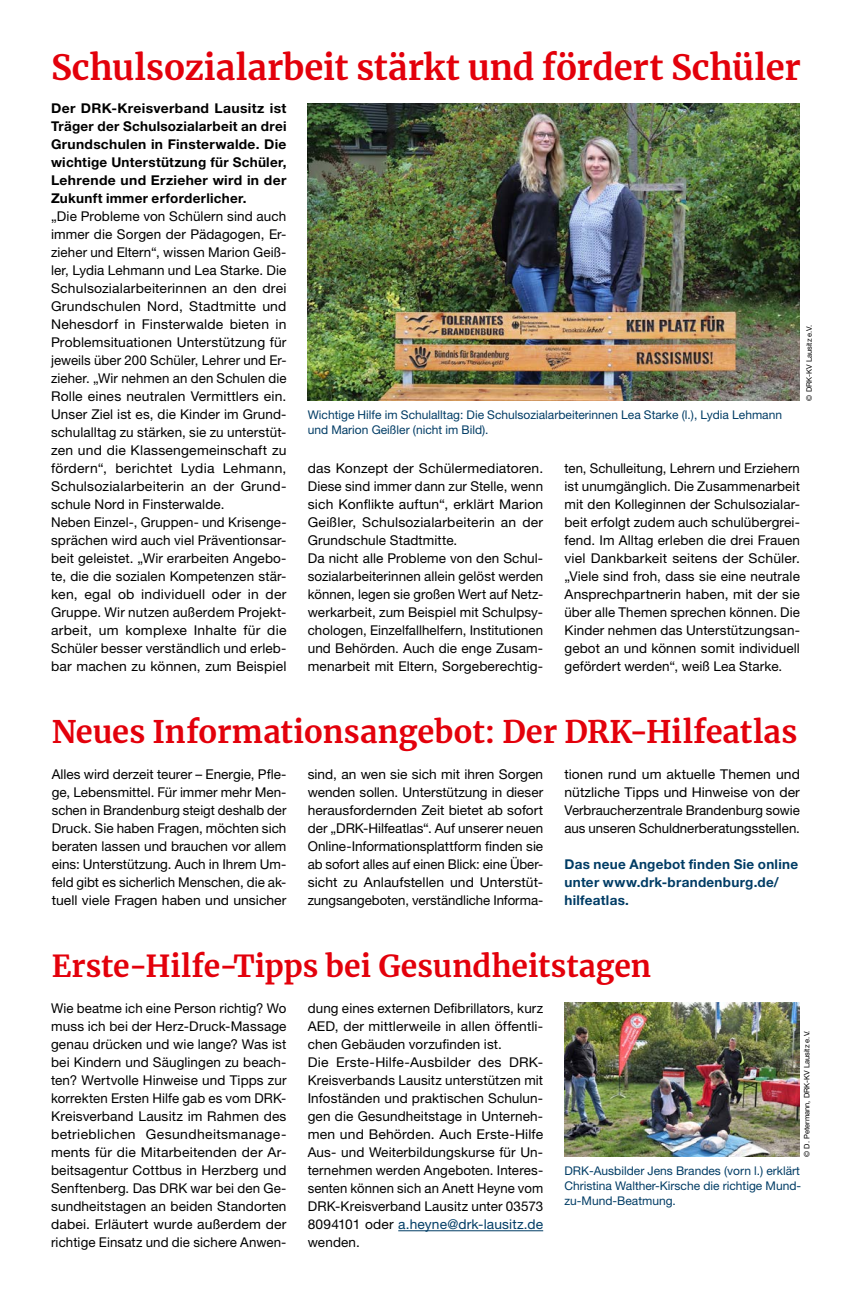
<style>
.page{position:relative;width:851px;height:1297px;background:#fff}
.page>*{position:absolute;margin:0;border:0;box-sizing:border-box;transform-origin:0 0}
.MGB_Headline_23{font:700 34.5px "Merriweather";letter-spacing:-.005em;color:#e3000b}
.MGB_Headline_23-2{font:700 30.75px "Merriweather";color:#e3000b}
.MGB_Headline_23-3{font:700 30px "Merriweather";color:#e3000b}
.MGB_Copy{font:13.5px/18px "Helvetica Neue LT Pro";letter-spacing:.01em;color:#000;text-align:justify}
.MGB_Copy_bold{font:700 13.5px/18px "Helvetica Neue LT Pro";letter-spacing:.02em;color:#000;text-align:justify}
.MGB_Info{font:700 13.5px/18px "Helvetica Neue LT Pro";letter-spacing:.02em;color:#003c65}
.MGB_BU{font:12px/15px "Helvetica Neue LT Pro";color:#003c65}
.MGB_Fotocredits{font:7.5px "Helvetica Neue LT Pro";color:#000}
.s1{color:#003c65}
</style>
<div class="page">
<img style="left:564px;top:1003px;width:235px;height:154px">
<img style="left:308px;top:103px;width:491px;height:298px">
<hr style="left:398px;top:1230px;width:145px;height:1px;background:#003c65">
<p class="MGB_Headline_23" style="left:51px;top:44px;width:751px">Schulsozialarbeit stärkt und fördert Schüler</p>
<p class="MGB_Copy_bold" style="left:51px;top:98px;width:237px">Der DRK-Kreisverband Lausitz ist Träger der Schulsozialarbeit an drei Grundschulen in Finsterwalde. Die wichtige Unterstützung für Schüler, Lehrende und Erzieher wird in der Zukunft immer erforderlicher.</p>
<p class="MGB_Copy" style="left:51px;top:206px;width:237px">„Die Probleme von Schülern sind auch immer die Sorgen der Pädagogen, Er&shy;zieher und Eltern“, wissen Marion Geiß&shy;ler, Lydia Lehmann und Lea Starke. Die Schulsozialarbeiterinnen an den drei Grundschulen Nord, Stadtmitte und Nehesdorf in Finsterwalde bieten in Problemsituationen Unterstützung für jeweils über 200 Schüler, Lehrer und Er&shy;zieher. „Wir nehmen an den Schulen die Rolle eines neutralen Vermittlers ein.<br>Unser Ziel ist es, die Kinder im Grund&shy;schulalltag zu stärken, sie zu unterstüt&shy;zen und die Klassengemeinschaft zu fördern“, berichtet Lydia Lehmann, Schulsozialarbeiterin an der Grund&shy;schule Nord in Finsterwalde.</p>
<p class="MGB_Copy" style="left:51px;top:512px;width:237px">Neben Einzel-, Gruppen- und Krisenge&shy;sprächen wird auch viel Präventionsar&shy;beit geleistet. „Wir erarbeiten Angebo&shy;te, die die sozialen Kompetenzen stär&shy;ken, egal ob individuell oder in der Gruppe. Wir nutzen außerdem Projekt&shy;arbeit, um komplexe Inhalte für die Schüler besser verständlich und erleb&shy;bar machen zu können, zum Beispiel</p>
<p class="MGB_Fotocredits" style="left:804px;top:401px;width:77px;rotate:-90deg">© DRK-KV Lausitz e.V.</p>
<p class="MGB_BU" style="left:308px;top:406px;width:475px">Wichtige Hilfe im Schulalltag: Die Schulsozialarbeiterinnen Lea Starke (l.), Lydia Lehmann und Marion Geißler (nicht im Bild).</p>
<p class="MGB_Copy" style="left:308px;top:458px;width:237px">das Konzept der Schülermediatoren.<br>Diese sind immer dann zur Stelle, wenn sich Konflikte auftun“, erklärt Marion Geißler, Schulsozialarbeiterin an der Grundschule Stadtmitte.</p>
<p class="MGB_Copy" style="left:308px;top:548px;width:237px">Da nicht alle Probleme von den Schul&shy;sozialarbeiterinnen allein gelöst werden können, legen sie großen Wert auf Netz&shy;werkarbeit, zum Beispiel mit Schulpsy&shy;chologen, Einzelfallhelfern, Institutionen und Behörden. Auch die enge Zusam&shy;menarbeit mit Eltern, Sorgeberechtig-</p>
<p class="MGB_Copy" style="left:564px;top:458px;width:237px">ten, Schulleitung, Lehrern und Erziehern ist unumgänglich. Die Zusammenarbeit mit den Kolleginnen der Schulsozialar&shy;beit erfolgt zudem auch schulübergrei&shy;fend. Im Alltag erleben die drei Frauen viel Dankbarkeit seitens der Schüler. „Viele sind froh, dass sie eine neutrale Ansprechpartnerin haben, mit der sie über alle Themen sprechen können. Die Kinder nehmen das Unterstützungsan&shy;gebot an und können somit individuell gefördert werden“, weiß Lea Starke.</p>
<p class="MGB_Headline_23-2" style="left:52px;top:710px;width:747px">Neues Informationsangebot: Der DRK-Hilfeatlas</p>
<p class="MGB_Copy" style="left:308px;top:764px;width:237px">sind, an wen sie sich mit ihren Sorgen wenden sollen. Unterstützung in dieser herausfordernden Zeit bietet ab sofort der „DRK-Hilfeatlas“. Auf unserer neuen Online-Informationsplattform finden sie ab sofort alles auf einen Blick: eine Über&shy;sicht zu Anlaufstellen und Unterstüt&shy;zungsangeboten, verständliche Informa-</p>
<p class="MGB_Copy" style="left:564px;top:764px;width:237px">tionen rund um aktuelle Themen und nützliche Tipps und Hinweise von der Verbraucherzentrale Brandenburg sowie aus unseren Schuldnerberatungsstellen.</p>
<p class="MGB_Copy" style="left:52px;top:764px;width:236px">Alles wird derzeit teurer – Energie, Pfle&shy;ge, Lebensmittel. Für immer mehr Men&shy;schen in Brandenburg steigt deshalb der Druck. Sie haben Fragen, möchten sich beraten lassen und brauchen vor allem eins: Unterstützung. Auch in Ihrem Um&shy;feld gibt es sicherlich Menschen, die ak&shy;tuell viele Fragen haben und unsicher</p>
<p class="MGB_Info" style="left:564px;top:854px;width:235px">Das neue Angebot finden Sie online unter www.drk-brandenburg.de/ hilfeatlas.</p>
<p class="MGB_Headline_23-3" style="left:52px;top:945px;width:601px">Erste-Hilfe-Tipps bei Gesundheitstagen</p>
<p class="MGB_Copy" style="left:51px;top:998px;width:237px">Wie beatme ich eine Person richtig? Wo muss ich bei der Herz-Druck-Massage genau drücken und wie lange? Was ist bei Kindern und Säuglingen zu beach&shy;ten? Wertvolle Hinweise und Tipps zur korrekten Ersten Hilfe gab es vom DRK-Kreisverband Lausitz im Rahmen des betrieblichen Gesundheitsmanage&shy;ments für die Mitarbeitenden der Ar&shy;beitsagentur Cottbus in Herzberg und Senftenberg. Das DRK war bei den Ge&shy;sundheitstagen an beiden Standorten dabei. Erläutert wurde außerdem der richtige Einsatz und die sichere Anwen-</p>
<p class="MGB_Copy" style="left:308px;top:998px;width:237px">dung eines externen Defibrillators, kurz AED, der mittlerweile in allen öffentli&shy;chen Gebäuden vorzufinden ist.</p>
<p class="MGB_Copy" style="left:308px;top:1052px;width:237px">Die Erste-Hilfe-Ausbilder des DRK-Kreisverbands Lausitz unterstützen mit Infoständen und praktischen Schulun&shy;gen die Gesundheitstage in Unterneh&shy;men und Behörden. Auch Erste-Hilfe Aus- und Weiterbildungskurse für Un&shy;ternehmen werden Angeboten. Interes&shy;senten können sich an Anett Heyne vom DRK-Kreisverband Lausitz unter 03573<br>8094101 oder <span class="s1">a.heyne@drk-lausitz.de </span>wenden.</p>
<p class="MGB_Fotocredits" style="left:802px;top:1157px;width:127px;rotate:-90deg">© D. Petermann, DRK-KV Lausitz e.V.</p>
<p class="MGB_BU" style="left:564px;top:1162px;width:238px;text-align:justify">DRK-Ausbilder Jens Brandes (vorn l.) erklärt Christina Walther-Kirsche die richtige Mund&shy;zu-Mund-Beatmung.</p>
</div>
